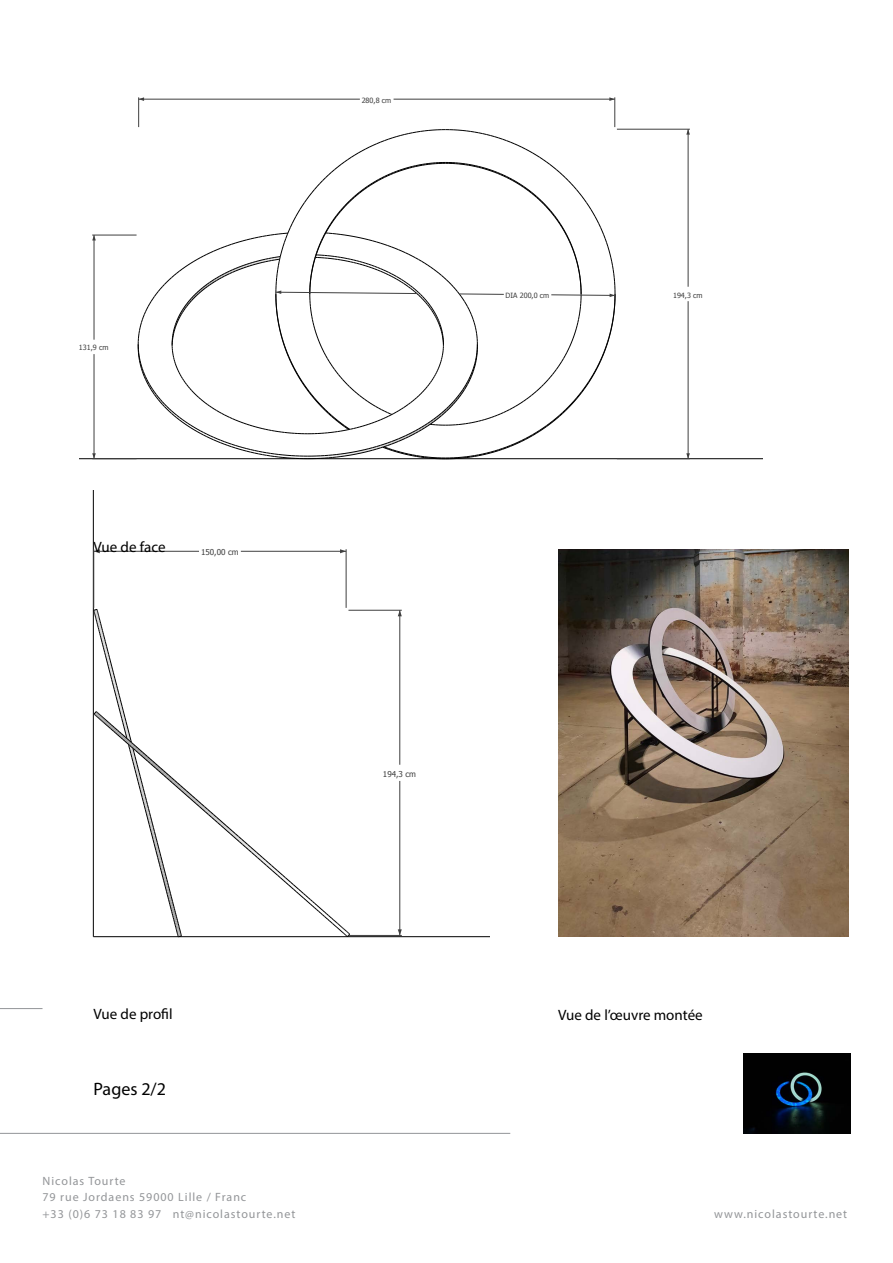
<style>
.page{position:relative;width:893px;height:1263px;background:#fff}
.page>*{position:absolute;margin:0;border:0;box-sizing:border-box;transform-origin:0 0}
.t1{font:18px "Myriad Pro";color:#000}
.t2{font:15px "Myriad Pro";color:#000}
.t3{font:12px/16.5px "Myriad Pro";letter-spacing:.08em;color:#939598}
.t4{font:8.1px "Tahoma";color:#3f3f3f}
.t5{font:7.2px "Tahoma";color:#3f3f3f}
</style>
<div class="page">
<hr style="left:0;top:1133px;width:510px;height:1px;background:#939598">
<hr style="left:0;top:1008px;width:43px;height:1px;background:#939598">
<hr style="left:452px;top:458px;width:310px;height:1px;background:#000">
<hr style="left:80px;top:458px;width:359px;height:1px;background:#000">
<hr style="left:617px;top:129px;width:73px;height:1px;background:#3f3f3f">
<hr style="left:617px;top:458px;width:73px;height:1px;background:#3f3f3f">
<hr style="left:688px;top:129px;width:1px;height:158px;background:#3f3f3f">
<hr style="left:688px;top:301px;width:1px;height:158px;background:#3f3f3f">
<hr style="left:92px;top:235px;width:45px;height:1px;background:#3f3f3f">
<hr style="left:92px;top:458px;width:45px;height:1px;background:#3f3f3f">
<hr style="left:94px;top:235px;width:1px;height:105px;background:#3f3f3f">
<hr style="left:94px;top:354px;width:1px;height:105px;background:#3f3f3f">
<hr style="left:138px;top:97px;width:1px;height:30px;background:#3f3f3f">
<hr style="left:614px;top:97px;width:1px;height:30px;background:#3f3f3f">
<hr style="left:139px;top:99px;width:221px;height:1px;background:#3f3f3f">
<hr style="left:394px;top:99px;width:221px;height:1px;background:#3f3f3f">
<svg style="left:138px;top:129px;width:478px;height:331px"></svg>
<svg style="left:686px;top:129px;width:4px;height:6px"></svg>
<svg style="left:686px;top:453px;width:4px;height:5px"></svg>
<svg style="left:92px;top:235px;width:4px;height:5px"></svg>
<svg style="left:92px;top:453px;width:4px;height:5px"></svg>
<svg style="left:139px;top:97px;width:5px;height:4px"></svg>
<svg style="left:609px;top:97px;width:6px;height:4px"></svg>
<hr style="left:179px;top:936px;width:310px;height:1px;background:#000">
<svg style="left:93px;top:609px;width:258px;height:329px"></svg>
<hr style="left:93px;top:490px;width:1px;height:447px;background:#000">
<hr style="left:93px;top:549px;width:1px;height:59px;background:#3f3f3f">
<hr style="left:346px;top:549px;width:1px;height:59px;background:#3f3f3f">
<hr style="left:94px;top:551px;width:105px;height:1px;background:#3f3f3f">
<hr style="left:241px;top:551px;width:105px;height:1px;background:#3f3f3f">
<hr style="left:348px;top:610px;width:54px;height:1px;background:#3f3f3f">
<hr style="left:349px;top:935px;width:53px;height:1px;background:#3f3f3f">
<hr style="left:400px;top:610px;width:1px;height:155px;background:#3f3f3f">
<hr style="left:400px;top:781px;width:1px;height:154px;background:#3f3f3f">
<hr style="left:93px;top:936px;width:85px;height:1px;background:#000">
<svg style="left:94px;top:549px;width:6px;height:4px"></svg>
<svg style="left:340px;top:549px;width:6px;height:4px"></svg>
<svg style="left:398px;top:610px;width:4px;height:6px"></svg>
<svg style="left:398px;top:929px;width:4px;height:6px"></svg>
<img style="left:558px;top:549px;width:291px;height:388px">
<img style="left:743px;top:1053px;width:107px;height:81px">
<p class="t5" style="left:79px;top:343px;width:31px">131,9 cm</p>
<p class="t2" style="left:94px;top:538px;width:73px">Vue de face</p>
<p class="t4" style="left:201px;top:547px;width:39px">150,00 cm</p>
<p class="t5" style="left:362px;top:95px;width:31px">280,8 cm</p>
<p class="t5" style="left:506px;top:291px;width:45px">DIA 200,0 cm</p>
<p class="t5" style="left:673px;top:290px;width:31px">194,3 cm</p>
<p class="t4" style="left:383px;top:768px;width:35px">194,3 cm</p>
<p class="t2" style="left:94px;top:1005px;width:81px">Vue de profil</p>
<h1 class="t1" style="left:94px;top:1078px;width:74px">Pages 2/2</h1>
<p class="t3" style="left:43px;top:1172px;width:254px">Nicolas Tourte<br>79 rue Jordaens 59000 Lille / Franc<br>+33 (0)6 73 18 83 97 nt@nicolastourte.net</p>
<p class="t2" style="left:558px;top:1006px;width:146px">Vue de l’œuvre montée</p>
<p class="t3" style="left:714px;top:1205px;width:134px">www.nicolastourte.net</p>
</div>
